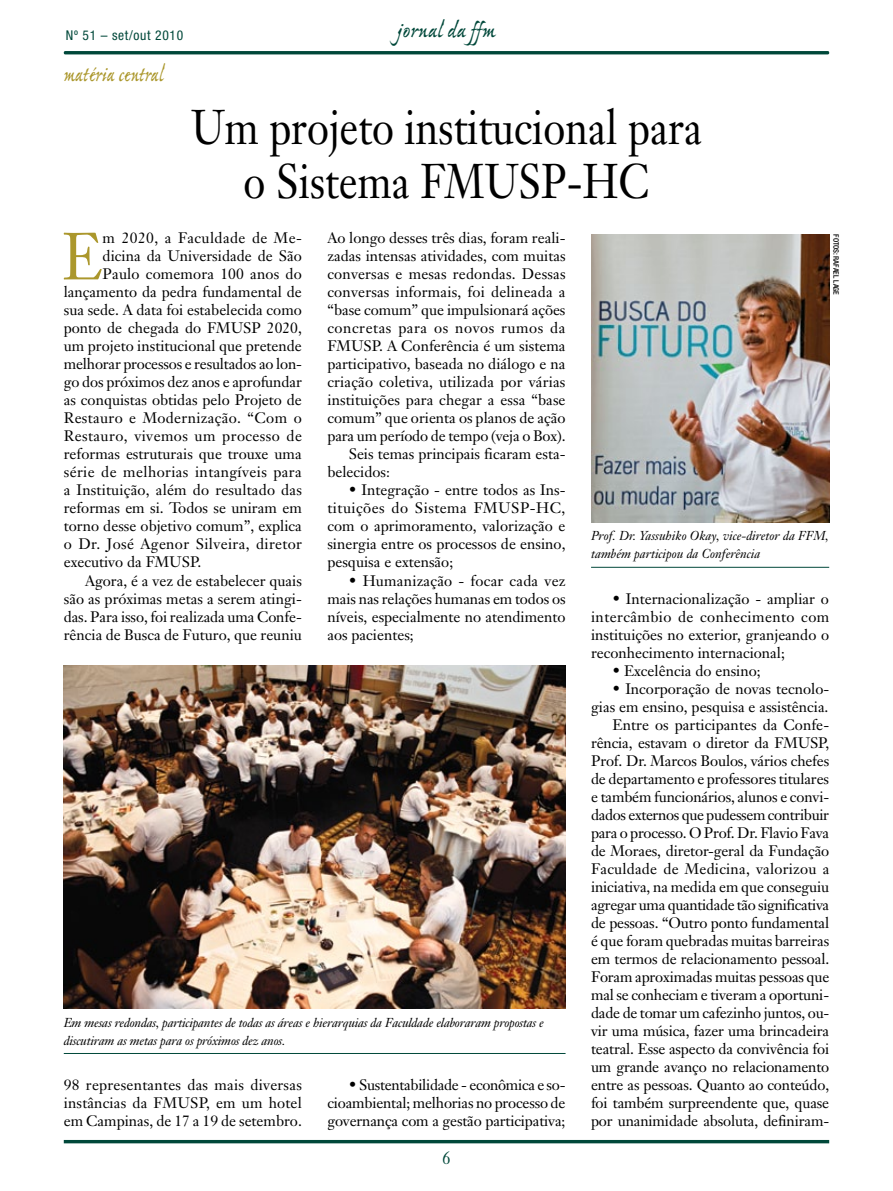
<style>
.page{position:relative;width:893px;height:1191px;background:#fff}
.page>*{position:absolute;margin:0;border:0;box-sizing:border-box;transform-origin:0 0}
.t1{font:65.55px "Janson Text";color:#ab972c;scale:.9 1}
.t2{font:48px/54px "Janson Text";color:#000;text-align:center;scale:.85 1}
.t3{font:24px "Ex Ponto MM 450";letter-spacing:.01em;color:#ab972c;scale:.85 1}
.t4{font:24px "Ex Ponto MM 450";letter-spacing:.01em;color:#00483a}
.t5{font:18px "Janson Text";color:#00483a;scale:.85 1}
.t6{font:15px/18px "Janson Text";color:#000;text-align:justify}
.t7{font:15px "Janson Text";letter-spacing:.025em;color:#000}
.t8{font:15px "Janson Text";letter-spacing:.03em;color:#000}
.t9{font:15px "Janson Text";letter-spacing:.02em;color:#000}
.t10{font:15px "Janson Text";letter-spacing:.035em;color:#000}
.t11{font:condensed 13.5px "Helvetica Neue";letter-spacing:.05em;color:#00483a}
.t12{font:italic 12.75px/18px "Janson Text";letter-spacing:-.015em;color:#000}
.t13{font:500 condensed 7.5px "Helvetica Neue";color:#000}
</style>
<div class="page">
<svg style="left:63px;top:1139px;width:767px;height:5px"></svg>
<hr style="left:64px;top:51px;width:765px;height:3px;background:#00483a">
<hr style="left:591px;top:567px;width:238px;height:1px;background:#00483a">
<img style="left:591px;top:234px;width:238px;height:288px">
<img style="left:64px;top:665px;width:502px;height:343px">
<hr style="left:64px;top:1053px;width:502px;height:1px;background:#00483a">
<p class="t11" style="left:66px;top:28px;width:119px">Nº 51 – set/out 2010</p>
<h3 class="t4" style="left:397px;top:18px;width:99px">jornal da ffm</h3>
<h3 class="t3" style="left:64px;top:62px;width:118px">matéria central</h3>
<h2 class="t2" style="left:191px;top:100px;width:603px">Um projeto institucional para o Sistema FMUSP-HC</h2>
<h1 class="t1" style="left:62px;top:215px;width:46px">E</h1>
<p class="t7" style="left:103px;top:229px;width:201px">m 2020, a Faculdade de Me-</p>
<p class="t6" style="left:103px;top:247px;width:201px">dicina da Universidade de São</p>
<p class="t6" style="left:103px;top:265px;width:201px">Paulo comemora 100 anos do</p>
<p class="t6" style="left:64px;top:283px;width:240px">lançamento da pedra fundamental de</p>
<p class="t6" style="left:64px;top:301px;width:240px">sua sede. A data foi estabelecida como</p>
<p class="t6" style="left:64px;top:319px;width:240px">ponto de chegada do FMUSP 2020,</p>
<p class="t6" style="left:64px;top:337px;width:240px">um projeto institucional que pretende</p>
<p class="t6" style="left:64px;top:355px;width:240px">melhorar processos e resultados ao lon-</p>
<p class="t6" style="left:64px;top:373px;width:240px">go dos próximos dez anos e aprofundar</p>
<p class="t6" style="left:64px;top:391px;width:240px">as conquistas obtidas pelo Projeto de</p>
<p class="t9" style="left:64px;top:409px;width:239px">Restauro e Modernização. “Com o</p>
<p class="t8" style="left:64px;top:427px;width:240px">Restauro, vivemos um processo de</p>
<p class="t6" style="left:64px;top:445px;width:239px">reformas estruturais que trouxe uma</p>
<p class="t7" style="left:64px;top:463px;width:240px">série de melhorias intangíveis para</p>
<p class="t6" style="left:64px;top:481px;width:240px">a Instituição, além do resultado das</p>
<p class="t6" style="left:64px;top:499px;width:240px">reformas em si. Todos se uniram em</p>
<p class="t6" style="left:64px;top:517px;width:240px">torno desse objetivo comum”, explica</p>
<p class="t7" style="left:64px;top:535px;width:240px">o Dr. José Agenor Silveira, diretor</p>
<p class="t6" style="left:64px;top:553px;width:139px">executivo da FMUSP.</p>
<p class="t6" style="left:85px;top:571px;width:218px">Agora, é a vez de estabelecer quais</p>
<p class="t6" style="left:64px;top:589px;width:240px">são as próximas metas a serem atingi-</p>
<p class="t6" style="left:64px;top:607px;width:240px">das. Para isso, foi realizada uma Confe-</p>
<p class="t6" style="left:64px;top:625px;width:240px">rência de Busca de Futuro, que reuniu</p>
<p class="t6" style="left:327px;top:229px;width:240px">Ao longo desses três dias, foram reali-</p>
<p class="t6" style="left:327px;top:247px;width:240px">zadas intensas atividades, com muitas</p>
<p class="t6" style="left:327px;top:265px;width:240px">conversas e mesas redondas. Dessas</p>
<p class="t6" style="left:327px;top:283px;width:240px">conversas informais, foi delineada a</p>
<p class="t6" style="left:327px;top:301px;width:240px">“base comum” que impulsionará ações</p>
<p class="t10" style="left:327px;top:319px;width:240px">concretas para os novos rumos da</p>
<p class="t6" style="left:327px;top:337px;width:240px">FMUSP. A Conferência é um sistema</p>
<p class="t6" style="left:327px;top:355px;width:240px">participativo, baseada no diálogo e na</p>
<p class="t6" style="left:327px;top:373px;width:239px">criação coletiva, utilizada por várias</p>
<p class="t6" style="left:327px;top:391px;width:240px">instituições para chegar a essa “base</p>
<p class="t6" style="left:327px;top:409px;width:240px">comum” que orienta os planos de ação</p>
<p class="t6" style="left:327px;top:427px;width:240px">para um período de tempo (veja o Box).</p>
<p class="t6" style="left:349px;top:445px;width:218px">Seis temas principais ficaram esta-</p>
<p class="t6" style="left:327px;top:463px;width:64px">belecidos:</p>
<p class="t6" style="left:327px;top:481px;width:240px;text-indent:21px">• Integração - entre todos as Ins&shy;tituições do Sistema FMUSP-HC, com o aprimoramento, valorização e sinergia entre os processos de ensino, pesquisa e extensão;</p>
<p class="t6" style="left:327px;top:571px;width:240px;text-indent:21px">• Humanização - focar cada vez mais nas relações humanas em todos os níveis, especialmente no atendimento aos pacientes;</p>
<p class="t12" style="left:64px;top:1013px;width:482px">Em mesas redondas, participantes de todas as áreas e hierarquias da Faculdade elaboraram propostas e discutiram as metas para os próximos dez anos.</p>
<p class="t6" style="left:64px;top:1075px;width:240px">98 representantes das mais diversas instâncias da FMUSP, em um hotel em Campinas, de 17 a 19 de setembro.</p>
<p class="t6" style="left:327px;top:1075px;width:240px;text-indent:21px">• Sustentabilidade - econômica e so&shy;cioambiental; melhorias no processo de governança com a gestão participativa;</p>
<p class="t5" style="left:442px;top:1146px;width:11px">6</p>
<p class="t13" style="left:841px;top:234px;width:62px;rotate:90deg">FOTOS: rafael lage</p>
<p class="t12" style="left:591px;top:527px;width:239px">Prof. Dr. Yassuhiko Okay, vice-diretor da FFM, também participou da Conferência</p>
<p class="t6" style="left:591px;top:589px;width:240px;text-indent:21px">• Internacionalização - ampliar o intercâmbio de conhecimento com instituições no exterior, granjeando o reconhecimento internacional;</p>
<p class="t6" style="left:612px;top:661px;width:150px">• Excelência do ensino;</p>
<p class="t6" style="left:591px;top:679px;width:240px;text-align:right">• Incorporação de novas tecnolo&shy;gias em ensino, pesquisa e assistência.<br>Entre os participantes da Confe&shy;rência, estavam o diretor da FMUSP, Prof. Dr. Marcos Boulos, vários chefes de departamento e professores titulares e também funcionários, alunos e convi&shy;dados externos que pudessem contribuir para o processo. O Prof. Dr. Flavio Fava de Moraes, diretor-geral da Fundação Faculdade de Medicina, valorizou a iniciativa, na medida em que conseguiu agregar uma quantidade tão significativa de pessoas. “Outro ponto fundamental é que foram quebradas muitas barreiras em termos de relacionamento pessoal.<br>Foram aproximadas muitas pessoas que mal se conheciam e tiveram a oportuni&shy;dade de tomar um cafezinho juntos, ou&shy;vir uma música, fazer uma brincadeira teatral. Esse aspecto da convivência foi um grande avanço no relacionamento entre as pessoas. Quanto ao conteúdo, foi também surpreendente que, quase por unanimidade absoluta, definiram-</p>
</div>
